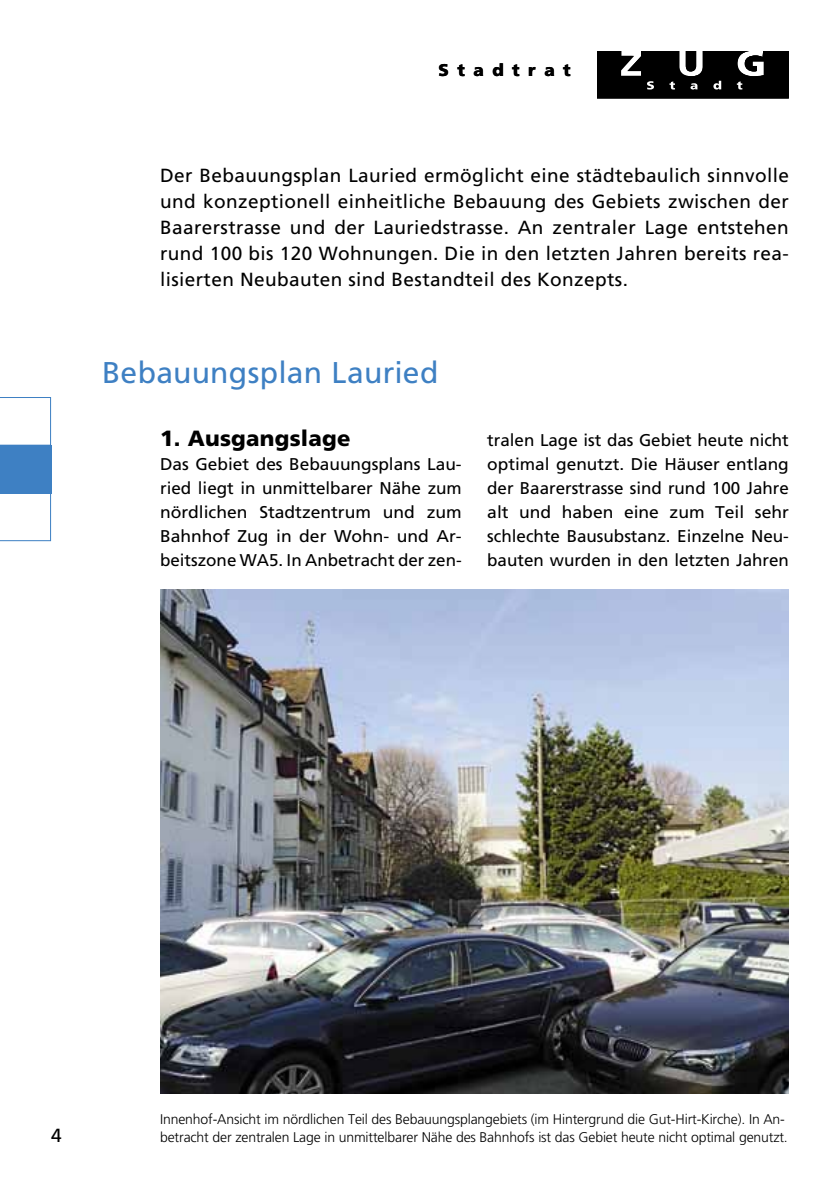
<style>
.page{position:relative;width:840px;height:1191px;background:#fff}
.page>*{position:absolute;margin:0;border:0;box-sizing:border-box;transform-origin:0 0}
.t1{font:30px "Frutiger";letter-spacing:.01em;color:#3e80c3}
.t2{font:900 22px "Frutiger";letter-spacing:.01em;color:#000}
.t3{font:19px/26px "Frutiger";letter-spacing:.02em;color:#000;text-align:justify}
.t4{font:17px/24px "Frutiger";color:#000;text-align:justify}
.t5{font:900 17px "Frutiger";letter-spacing:.5em;color:#000}
.t6{font:300 14px/18px "Frutiger";letter-spacing:-.01em;color:#000}
</style>
<div class="page">
<div style="left:0;top:445px;width:51px;height:48px;background:#3e80c3"></div>
<svg style="left:0;top:493px;width:51px;height:48px"></svg>
<svg style="left:0;top:397px;width:51px;height:48px"></svg>
<svg style="left:597px;top:51px;width:191px;height:47px;background:#202020"></svg>
<img style="left:160px;top:589px;width:628px;height:504px">
<p class="t5" style="left:438px;top:59px;width:134px">Stadtrat</p>
<p class="t3" style="left:160px;top:162px;width:630px">Der Bebauungsplan Lauried ermöglicht eine städtebaulich sinnvolle und konzeptionell einheitliche Bebauung des Gebiets zwischen der Baarerstrasse und der Lauriedstrasse. An zentraler Lage entstehen rund 100 bis 120 Wohnungen. Die in den letzten Jahren bereits rea&shy;lisierten Neubauten sind Bestandteil des Konzepts.</p>
<h1 class="t1" style="left:102px;top:355px;width:337px">Bebauungsplan Lauried</h1>
<p class="t2" style="left:160px;top:424px;width:192px">1. Ausgangslage</p>
<p class="t4" style="left:160px;top:451px;width:303px">Das Gebiet des Bebauungsplans Lau&shy;ried liegt in unmittelbarer Nähe zum nördlichen Stadtzentrum und zum Bahnhof Zug in der Wohn- und Ar&shy;beitszone WA5. In Anbetracht der zen-</p>
<p class="t4" style="left:487px;top:427px;width:303px">tralen Lage ist das Gebiet heute nicht optimal genutzt. Die Häuser entlang der Baarerstrasse sind rund 100 Jahre alt und haben eine zum Teil sehr schlechte Bausubstanz. Einzelne Neu&shy;bauten wurden in den letzten Jahren</p>
<p class="t3" style="left:51px;top:1122px;width:12px">4</p>
<p class="t6" style="left:160px;top:1110px;width:629px">Innenhof-Ansicht im nördlichen Teil des Bebauungsplangebiets (im Hintergrund die Gut-Hirt-Kirche). In An&shy;betracht der zentralen Lage in unmittelbarer Nähe des Bahnhofs ist das Gebiet heute nicht optimal genutzt.</p>
</div>
